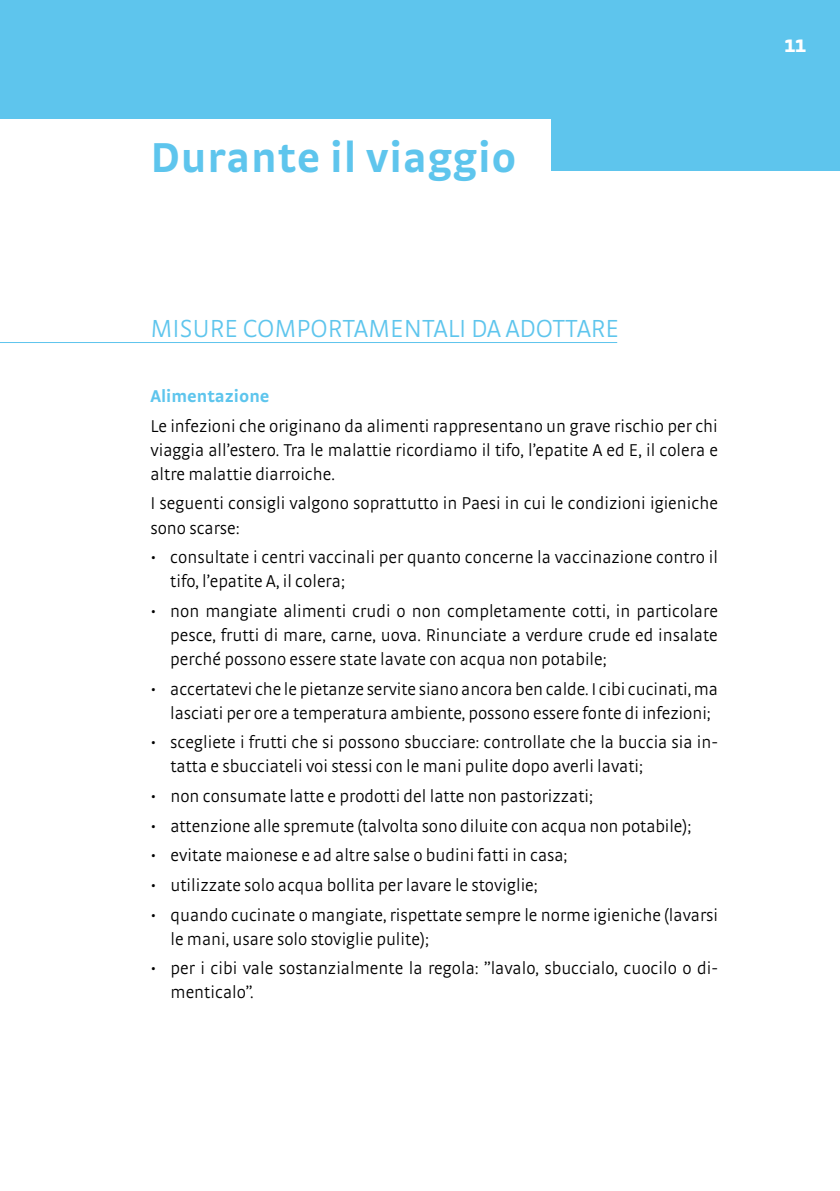
<style>
.page{position:relative;width:840px;height:1191px;background:#fff}
.page>*{position:absolute;margin:0;border:0;box-sizing:border-box;transform-origin:0 0}
.t1{font:700 44px "Strada";letter-spacing:.02em;color:#5ec5ed}
.t2{font:300 26px "Strada";color:#5ec5ed}
.t3{font:700 24px "Strada";color:#fff}
.t4{font:300 18px/24px "Strada";color:#000}
.t5{font:700 18px "Strada";color:#5ec5ed}
</style>
<div class="page">
<div style="left:0;top:0;width:839px;height:170px;background:#5ec5ed"></div>
<div style="left:0;top:119px;width:550px;height:69px;background:#fff"></div>
<hr style="left:0;top:342px;width:617px;height:1px;background:#5ec5ed">
<h1 class="t1" style="left:150px;top:131px;width:367px">Durante il viaggio</h1>
<h2 class="t2" style="left:150px;top:314px;width:470px">MISURE COMPORTAMENTALI DA ADOTTARE</h2>
<p class="t5" style="left:150px;top:385px;width:121px">Alimentazione</p>
<p class="t4" style="left:150px;top:414px;width:569px;text-align:justify">Le infezioni che originano da alimenti rappresentano un grave rischio per chi viaggia all’estero. Tra le malattie ricordiamo il tifo, l’epatite A ed E, il colera e altre malattie diarroiche.</p>
<p class="t4" style="left:150px;top:491px;width:568px">I seguenti consigli valgono soprattutto in Paesi in cui le condizioni igieniche sono scarse:</p>
<p class="t4" style="left:170px;top:545px;width:549px;text-indent:-20px">• consultate i centri vaccinali per quanto concerne la vaccinazione contro il tifo, l’epatite A, il colera;</p>
<p class="t4" style="left:170px;top:598px;width:549px;text-align:justify;text-indent:-20px">• non mangiate alimenti crudi o non completamente cotti, in particolare pesce, frutti di mare, carne, uova. Rinunciate a verdure crude ed insalate perché possono essere state lavate con acqua non potabile;</p>
<p class="t4" style="left:170px;top:676px;width:549px;text-indent:-20px">• accertatevi che le pietanze servite siano ancora ben calde. I cibi cucinati, ma lasciati per ore a temperatura ambiente, possono essere fonte di infezioni;</p>
<p class="t4" style="left:170px;top:730px;width:549px;text-indent:-20px">• scegliete i frutti che si possono sbucciare: controllate che la buccia sia in&shy;tatta e sbucciateli voi stessi con le mani pulite dopo averli lavati;</p>
<p class="t4" style="left:150px;top:783px;width:444px">• non consumate latte e prodotti del latte non pastorizzati;</p>
<p class="t4" style="left:150px;top:813px;width:542px">• attenzione alle spremute (talvolta sono diluite con acqua non potabile);</p>
<p class="t4" style="left:150px;top:843px;width:418px">• evitate maionese e ad altre salse o budini fatti in casa;</p>
<p class="t4" style="left:150px;top:872px;width:388px">• utilizzate solo acqua bollita per lavare le stoviglie;</p>
<p class="t4" style="left:170px;top:902px;width:549px;text-indent:-20px">• quando cucinate o mangiate, rispettate sempre le norme igieniche (lavarsi le mani, usare solo stoviglie pulite);</p>
<p class="t4" style="left:170px;top:956px;width:549px;text-indent:-20px">• per i cibi vale sostanzialmente la regola: ”lavalo, sbuccialo, cuocilo o di&shy;menticalo”.</p>
<h3 class="t3" style="left:783px;top:30px;width:23px">11</h3>
</div>
